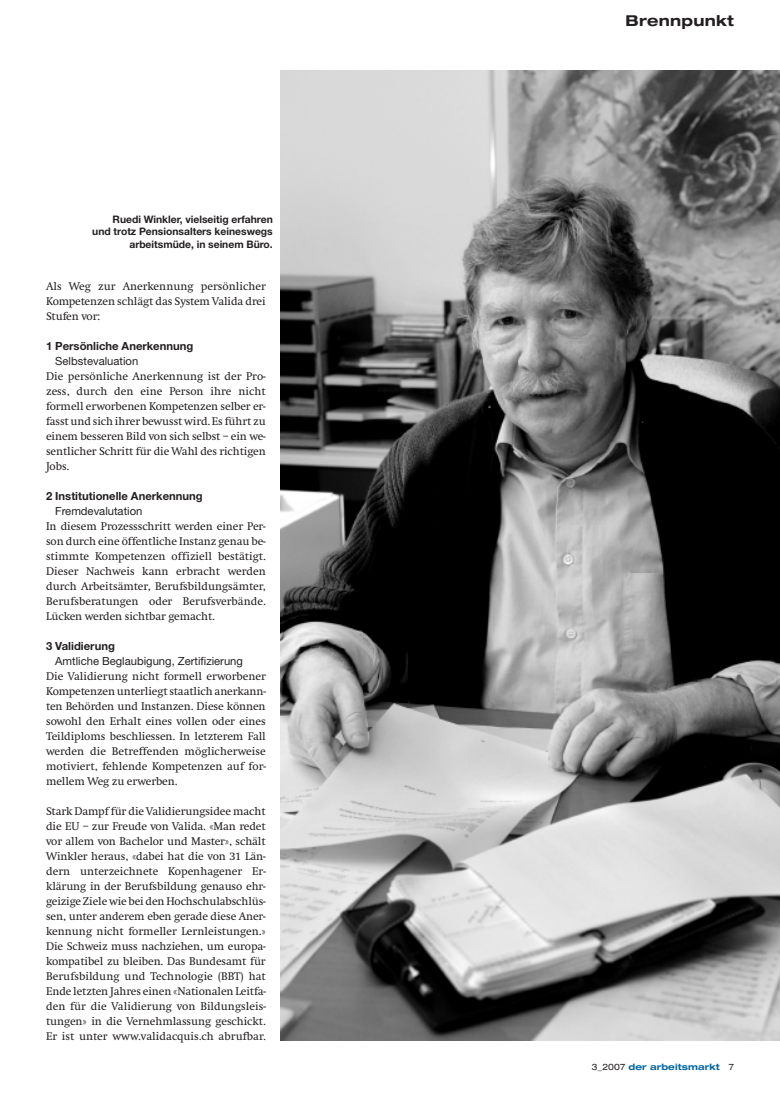
<style>
.page{position:relative;width:780px;height:1099px;background:#fff}
.page>*{position:absolute;margin:0;border:0;box-sizing:border-box;transform-origin:0 0}
.t1{font:700 expanded 15px "Helvetica Neue";letter-spacing:.015em;color:#231f20}
.t2{font:11.5px/15px "Swift";letter-spacing:-.01em;color:#231f20;text-align:justify}
.t3{font:11.25px "Helvetica Neue";color:#231f20}
.t4{font:700 11.25px "Helvetica Neue";color:#231f20}
.t5{font:700 10.25px/12.5px "Helvetica Neue";color:#231f20;text-align:right}
.t6{font:700 expanded 8.75px "Helvetica Neue";letter-spacing:.015em;color:#0065a4}
.s1{font-weight:400;color:#231f20}
</style>
<div class="page">
<img style="left:280px;top:71px;width:500px;height:969px">
<p class="t5" style="left:92px;top:214px;width:182px">Ruedi Winkler, vielseitig erfahren und trotz Pensionsalters keineswegs arbeitsmüde, in seinem Büro.</p>
<p class="t2" style="left:46px;top:278px;width:221px">Als Weg zur Anerkennung persönlicher Kompetenzen schlägt das System Valida drei Stufen vor:</p>
<p class="t4" style="left:46px;top:342px;width:149px">1 Persönliche Anerkennung</p>
<p class="t3" style="left:55px;top:357px;width:84px">Selbstevaluation</p>
<p class="t2" style="left:46px;top:368px;width:221px">Die persönliche Anerkennung ist der Pro&shy;zess, durch den eine Person ihre nicht formell erworbenen Kompetenzen selber er&shy;fasst und sich ihrer bewusst wird. Es führt zu einem besseren Bild von sich selbst – ein we&shy;sentlicher Schritt für die Wahl des richtigen Jobs.</p>
<p class="t4" style="left:46px;top:492px;width:158px">2 Institutionelle Anerkennung</p>
<p class="t3" style="left:55px;top:507px;width:89px">Fremdevalutation</p>
<p class="t2" style="left:46px;top:518px;width:221px">In diesem Prozessschritt werden einer Per&shy;son durch eine öffentliche Instanz genau be&shy;stimmte Kompetenzen offiziell bestätigt.<br>Dieser Nachweis kann erbracht werden durch Arbeitsämter, Berufsbildungsämter, Berufsberatungen oder Berufsverbände.<br>Lücken werden sichtbar gemacht.</p>
<p class="t4" style="left:46px;top:642px;width:70px">3 Validierung</p>
<p class="t3" style="left:55px;top:657px;width:189px">Amtliche Beglaubigung, Zertifizierung</p>
<p class="t2" style="left:46px;top:668px;width:221px">Die Validierung nicht formell erworbener Kompetenzen unterliegt staatlich anerkann&shy;ten Behörden und Instanzen. Diese können sowohl den Erhalt eines vollen oder eines Teildiploms beschliessen. In letzterem Fall werden die Betreffenden möglicherweise motiviert, fehlende Kompetenzen auf for&shy;mellem Weg zu erwerben.</p>
<p class="t2" style="left:46px;top:803px;width:221px">Stark Dampf für die Validierungsidee macht die EU – zur Freude von Valida. «Man redet vor allem von Bachelor und Master», schält Winkler heraus, «dabei hat die von 31 Län&shy;dern unterzeichnete Kopenhagener Er&shy;klärung in der Berufsbildung genauso ehr&shy;geizige Ziele wie bei den Hochschulabschlüs&shy;sen, unter anderem eben gerade diese Aner&shy;kennung nicht formeller Lernleistungen.» Die Schweiz muss nachziehen, um europa&shy;kompatibel zu bleiben. Das Bundesamt für Berufsbildung und Technologie (BBT) hat Ende letzten Jahres einen «Nationalen Leitfa&shy;den für die Validierung von Bildungsleis&shy;tungen» in die Vernehmlassung geschickt.<br>Er ist unter www.validacquis.ch abrufbar.</p>
<h1 class="t1" style="left:625px;top:16px;width:110px">Brennpunkt</h1>
<p class="t6" style="left:592px;top:1063px;width:143px"><span class="s1">3_2007</span> der arbeitsmarkt <span class="s1">7</span></p>
</div>
